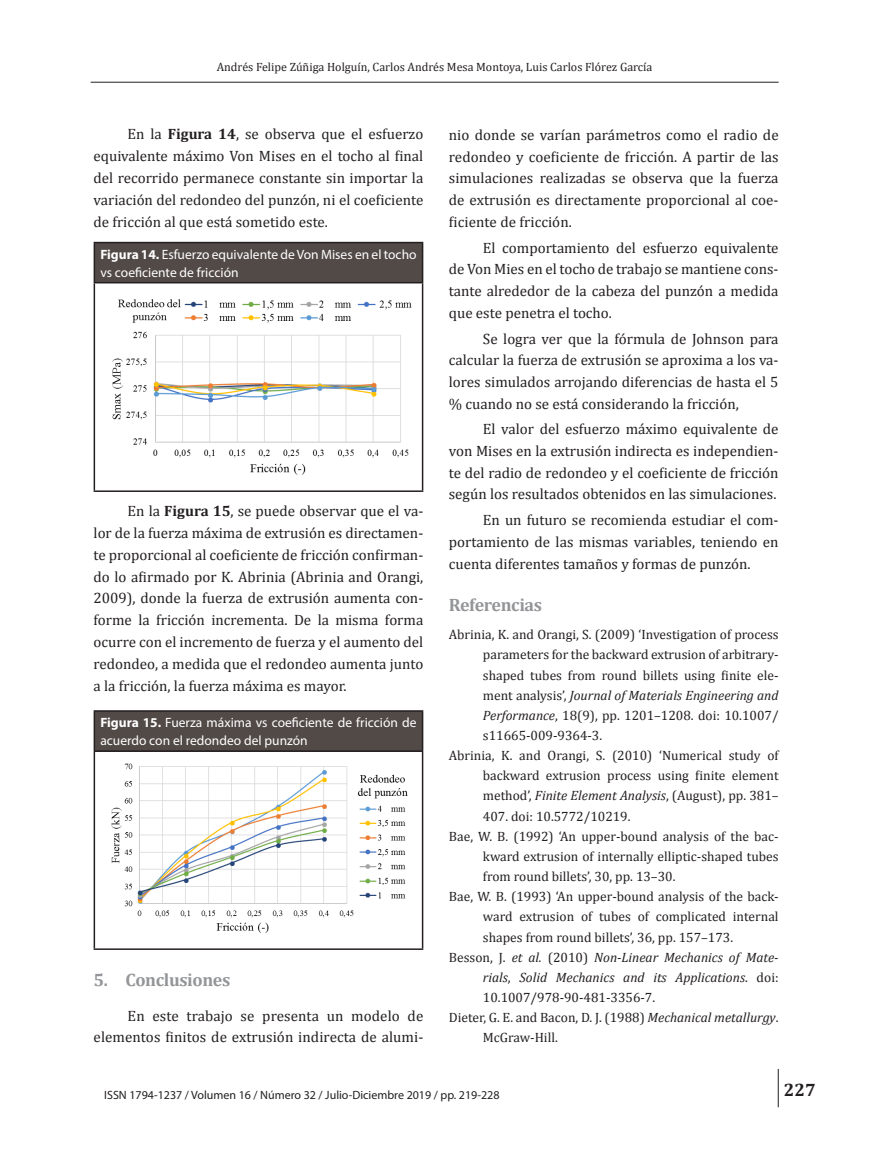
<style>
.page{position:relative;width:885px;height:1170px;background:#fff}
.page>*{position:absolute;margin:0;border:0;box-sizing:border-box;transform-origin:0 0}
.t1{font:700 18px "Cambria";letter-spacing:-.02em;color:#939598}
.t2{font:700 18px "Cambria";color:#231f20}
.t3{font:15px/21.6px "Cambria";color:#231f20;text-align:justify}
.t4{font:13.5px "Cambria";color:#231f20}
.t5{font:13.5px/18px "Myriad Pro";color:#fff}
.t6{font:italic 13.5px "Cambria";color:#231f20}
.t7{font:12px "Cambria";color:#231f20}
.t8{font:12px "Myriad Pro";color:#231f20}
.s1{font-weight:700}
.s2{font-style:normal}
.s3{font-style:italic}
</style>
<div class="page">
<hr style="left:91px;top:82px;width:687px;height:1px;background:#231f20">
<hr style="left:777px;top:1068px;width:1px;height:39px;background:#231f20">
<div style="left:94px;top:242px;width:328px;height:41px;background:#524a47"></div>
<hr style="left:94px;top:282px;width:329px;height:1px;background:#231f20">
<hr style="left:94px;top:283px;width:1px;height:207px;background:#231f20">
<hr style="left:422px;top:283px;width:1px;height:207px;background:#231f20">
<hr style="left:94px;top:490px;width:329px;height:2px;background:#231f20">
<hr style="left:94px;top:243px;width:1px;height:39px;background:#231f20">
<hr style="left:94px;top:242px;width:329px;height:1px;background:#231f20">
<hr style="left:422px;top:243px;width:1px;height:39px;background:#231f20">
<img style="left:112px;top:299px;width:300px;height:176px">
<div style="left:94px;top:711px;width:328px;height:40px;background:#524a47"></div>
<hr style="left:94px;top:750px;width:329px;height:1px;background:#231f20">
<hr style="left:94px;top:751px;width:1px;height:197px;background:#231f20">
<hr style="left:422px;top:751px;width:1px;height:197px;background:#231f20">
<hr style="left:94px;top:948px;width:329px;height:1px;background:#231f20">
<hr style="left:94px;top:711px;width:1px;height:39px;background:#231f20">
<hr style="left:94px;top:710px;width:329px;height:1px;background:#231f20">
<hr style="left:422px;top:711px;width:1px;height:39px;background:#231f20">
<img style="left:111px;top:763px;width:297px;height:170px">
<p class="t7" style="left:217px;top:60px;width:437px">Andrés Felipe Zúñiga Holguín, Carlos Andrés Mesa Montoya, Luis Carlos Flórez García</p>
<p class="t3" style="left:94px;top:123px;width:331px;text-indent:34px">En la <span class="s1">Figura 14</span>, se observa que el esfuerzo equivalente máximo Von Mises en el tocho al final del recorrido permanece constante sin importar la variación del redondeo del punzón, ni el coeficiente de fricción al que está sometido este.</p>
<p class="t5" style="left:100px;top:245px;width:318px"><span class="s1">Figura 14.</span> Esfuerzo equivalente de Von Mises en el tocho vs coeficiente de fricción</p>
<p class="t3" style="left:94px;top:500px;width:331px;text-indent:34px">En la <span class="s1">Figura 15</span>, se puede observar que el va&shy;lor de la fuerza máxima de extrusión es directamen&shy;te proporcional al coeficiente de fricción confirman&shy;do lo afirmado por K. Abrinia (Abrinia and Orangi, 2009), donde la fuerza de extrusión aumenta con&shy;forme la fricción incrementa. De la misma forma ocurre con el incremento de fuerza y el aumento del redondeo, a medida que el redondeo aumenta junto a la fricción, la fuerza máxima es mayor.</p>
<p class="t5" style="left:100px;top:713px;width:318px"><span class="s1">Figura 15.</span> Fuerza máxima vs coeficiente de fricción de acuerdo con el redondeo del punzón</p>
<p class="t1" style="left:94px;top:967px;width:138px">5. Conclusiones</p>
<p class="t3" style="left:94px;top:1004px;width:331px;text-align:right">En este trabajo se presenta un modelo de elementos finitos de extrusión indirecta de alumi-</p>
<p class="t3" style="left:449px;top:124px;width:331px">nio donde se varían parámetros como el radio de redondeo y coeficiente de fricción. A partir de las simulaciones realizadas se observa que la fuerza de extrusión es directamente proporcional al coe&shy;ficiente de fricción.</p>
<p class="t3" style="left:449px;top:237px;width:331px;text-indent:34px">El comportamiento del esfuerzo equivalente de Von Mies en el tocho de trabajo se mantiene cons&shy;tante alrededor de la cabeza del punzón a medida que este penetra el tocho.</p>
<p class="t3" style="left:449px;top:327px;width:331px;text-indent:34px">Se logra ver que la fórmula de Johnson para calcular la fuerza de extrusión se aproxima a los va&shy;lores simulados arrojando diferencias de hasta el 5 % cuando no se está considerando la fricción,</p>
<p class="t3" style="left:449px;top:418px;width:331px;text-indent:34px">El valor del esfuerzo máximo equivalente de von Mises en la extrusión indirecta es independien&shy;te del radio de redondeo y el coeficiente de fricción según los resultados obtenidos en las simulaciones.</p>
<p class="t3" style="left:449px;top:509px;width:331px;text-indent:34px">En un futuro se recomienda estudiar el com&shy;portamiento de las mismas variables, teniendo en cuenta diferentes tamaños y formas de punzón.</p>
<p class="t1" style="left:449px;top:591px;width:95px">Referencias</p>
<p class="t4" style="left:449px;top:626px;width:331px">Abrinia, K. and Orangi, S. (2009) ‘Investigation of process</p>
<p class="t4" style="left:483px;top:646px;width:297px">parameters for the backward extrusion of arbitrary-</p>
<p class="t4" style="left:483px;top:667px;width:297px">shaped tubes from round billets using finite ele-</p>
<p class="t6" style="left:483px;top:685px;width:297px"><span class="s2">ment analysis’,</span> Journal of Materials Engineering and</p>
<p class="t4" style="left:483px;top:707px;width:297px"><span class="s3">Performance</span>, 18(9), pp. 1201–1208. doi: 10.1007/</p>
<p class="t4" style="left:483px;top:727px;width:121px">s11665-009-9364-3.</p>
<p class="t4" style="left:449px;top:747px;width:331px">Abrinia, K. and Orangi, S. (2010) ‘Numerical study of</p>
<p class="t4" style="left:483px;top:767px;width:297px">backward extrusion process using finite element</p>
<p class="t4" style="left:483px;top:787px;width:297px">method’, <span class="s3">Finite Element Analysis</span>, (August), pp. 381–</p>
<p class="t4" style="left:483px;top:808px;width:149px">407. doi: 10.5772/10219.</p>
<p class="t4" style="left:449px;top:828px;width:331px">Bae, W. B. (1992) ‘An upper-bound analysis of the bac-</p>
<p class="t4" style="left:483px;top:848px;width:297px">kward extrusion of internally elliptic-shaped tubes</p>
<p class="t4" style="left:483px;top:868px;width:194px">from round billets’, 30, pp. 13–30.</p>
<p class="t4" style="left:449px;top:888px;width:331px">Bae, W. B. (1993) ‘An upper-bound analysis of the back-</p>
<p class="t4" style="left:483px;top:908px;width:297px">ward extrusion of tubes of complicated internal</p>
<p class="t4" style="left:483px;top:928px;width:252px">shapes from round billets’, 36, pp. 157–173.</p>
<p class="t6" style="left:449px;top:947px;width:331px"><span class="s2">Besson, J.</span> et al. <span class="s2">(2010)</span> Non-Linear Mechanics of Mate-</p>
<p class="t6" style="left:483px;top:967px;width:297px">rials<span class="s2">,</span> Solid Mechanics and its Applications<span class="s2">. doi:</span></p>
<p class="t4" style="left:483px;top:989px;width:174px">10.1007/978-90-481-3356-7.</p>
<p class="t4" style="left:449px;top:1009px;width:331px">Dieter, G. E. and Bacon, D. J. (1988) <span class="s3">Mechanical metallurgy</span>.</p>
<p class="t4" style="left:483px;top:1029px;width:76px">McGraw-Hill.</p>
<p class="t8" style="left:104px;top:1087px;width:397px">ISSN 1794-1237 / Volumen 16 / Número 32 / Julio-Diciembre 2019 / pp. 219-228</p>
<p class="t2" style="left:783px;top:1076px;width:33px">227</p>
</div>
